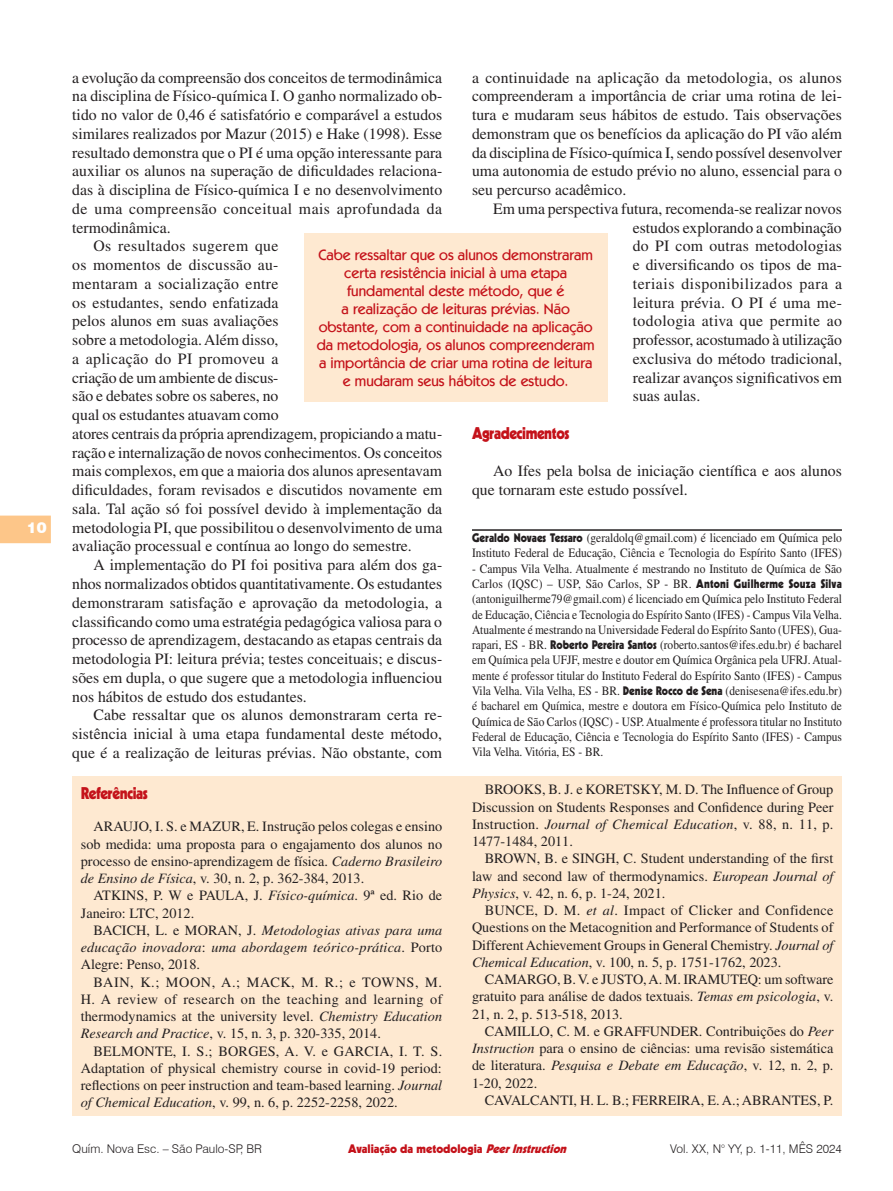
<style>
.page{position:relative;width:893px;height:1191px;background:#fff}
.page>*{position:absolute;margin:0;border:0;box-sizing:border-box;transform-origin:0 0}
.Seção{font:900 16.5px "Kabel LT Std";letter-spacing:-.03em;color:#c4121a;scale:.9 1}
.t1{font:15.75px/18.8px "Times LT Std";color:#231f20;text-align:justify}
.Olho{font:500 15px/18px "Kabel IT Cby BT";color:#c4121a;text-align:center}
.t2{font:900 15px "Swiss 721 BT";color:#fff}
.Bibliografia{font:14.25px/17.2px "Times LT Std";color:#231f20;text-align:justify}
.Bibliografia-2{font:italic 14.25px/17.2px "Times LT Std";letter-spacing:.01em;color:#231f20;text-align:justify}
.Credito_Autor{font:12.75px/15.3px "Times LT Std";color:#231f20;scale:.9 1}
.t3{font:300 12px "Swiss 721 BT";color:#231f20}
.t4{font:900 12px "Kabel LT Std";color:#c4121a}
.s1{font-family:"Kabel LT Std";font-weight:900;font-size:12px}
.s2{font-style:italic}
.s3{font-style:normal}
</style>
<div class="page">
<svg style="left:0;top:515px;width:51px;height:28px"></svg>
<hr style="left:472px;top:529px;width:370px;height:2px;background:#231f20">
<div style="left:304px;top:233px;width:303px;height:168px;background:#fee9d1"></div>
<div style="left:72px;top:776px;width:770px;height:340px;background:#fee9d1"></div>
<p class="t2" style="left:27px;top:518px;width:21px">10</p>
<p class="t1" style="left:72px;top:68px;width:371px">a evolução da compreensão dos conceitos de termodinâmica na disciplina de Físico-química I. O ganho normalizado ob&shy;tido no valor de 0,46 é satisfatório e comparável a estudos similares realizados por Mazur (2015) e Hake (1998). Esse resultado demonstra que o PI é uma opção interessante para auxiliar os alunos na superação de dificuldades relaciona&shy;das à disciplina de Físico-química I e no desenvolvimento de uma compreensão conceitual mais aprofundada da termodinâmica.</p>
<p class="t1" style="left:72px;top:237px;width:372px;text-align:left;text-indent:21px">Os resultados sugerem que<br>os momentos de discussão au-<br>mentaram a socialização entre<br>os estudantes, sendo enfatizada<br>pelos alunos em suas avaliações<br>sobre a metodologia. Além disso,<br>a aplicação do PI promoveu a<br>criação de um ambiente de discus-<br>são e debates sobre os saberes, no<br>qual os estudantes atuavam como<br>atores centrais da própria aprendizagem, propiciando a matu&shy;ração e internalização de novos conhecimentos. Os conceitos mais complexos, em que a maioria dos alunos apresentavam dificuldades, foram revisados e discutidos novamente em sala. Tal ação só foi possível devido à implementação da metodologia PI, que possibilitou o desenvolvimento de uma avaliação processual e contínua ao longo do semestre.</p>
<p class="t1" style="left:72px;top:555px;width:371px;text-indent:21px">A implementação do PI foi positiva para além dos ga&shy;nhos normalizados obtidos quantitativamente. Os estudantes demonstraram satisfação e aprovação da metodologia, a classificando como uma estratégia pedagógica valiosa para o processo de aprendizagem, destacando as etapas centrais da metodologia PI: leitura prévia; testes conceituais; e discus&shy;sões em dupla, o que sugere que a metodologia influenciou nos hábitos de estudo dos estudantes.</p>
<p class="t1" style="left:72px;top:705px;width:371px;text-indent:21px">Cabe ressaltar que os alunos demonstraram certa re&shy;sistência inicial à uma etapa fundamental deste método, que é a realização de leituras prévias. Não obstante, com</p>
<p class="t1" style="left:472px;top:68px;width:371px">a continuidade na aplicação da metodologia, os alunos compreenderam a importância de criar uma rotina de lei&shy;tura e mudaram seus hábitos de estudo. Tais observações demonstram que os benefícios da aplicação do PI vão além da disciplina de Físico-química I, sendo possível desenvolver uma autonomia de estudo prévio no aluno, essencial para o seu percurso acadêmico.</p>
<p class="t1" style="left:633px;top:199px;width:211px;text-indent:-140px">Em uma perspectiva futura, recomenda-se realizar novos estudos explorando a combinação do PI com outras metodologias e diversificando os tipos de ma&shy;teriais disponibilizados para a leitura prévia. O PI é uma me&shy;todologia ativa que permite ao professor, acostumado à utilização exclusiva do método tradicional, realizar avanços significativos em suas aulas.</p>
<p class="Seção" style="left:472px;top:422px;width:110px">Agradecimentos</p>
<p class="t1" style="left:472px;top:462px;width:371px;text-indent:21px">Ao Ifes pela bolsa de iniciação científica e aos alunos que tornaram este estudo possível.</p>
<p class="Credito_Autor" style="left:472px;top:530px;width:413px"><span class="s1">Geraldo Novaes Tessaro</span> (geraldolq@gmail.com) é licenciado em Química pelo<br>Instituto Federal de Educação, Ciência e Tecnologia do Espírito Santo (IFES)</p>
<p class="Credito_Autor" style="left:472px;top:560px;width:413px;text-align:justify">- Campus Vila Velha. Atualmente é mestrando no Instituto de Química de São Carlos (IQSC) – USP, São Carlos, SP - BR. <span class="s1">Antoni Guilherme Souza Silva </span>(antoniguilherme79@gmail.com) é licenciado em Química pelo Instituto Federal de Educação, Ciência e Tecnologia do Espírito Santo (IFES) - Campus Vila Velha.<br>Atualmente é mestrando na Universidade Federal do Espírito Santo (UFES), Gua&shy;rapari, ES - BR. <span class="s1">Roberto Pereira Santos</span> (roberto.santos@ifes.edu.br) é bacharel em Química pela UFJF, mestre e doutor em Química Orgânica pela UFRJ. Atual&shy;mente é professor titular do Instituto Federal do Espírito Santo (IFES) - Campus Vila Velha. Vila Velha, ES - BR. <span class="s1">Denise Rocco de Sena</span> (denisesena@ifes.edu.br) é bacharel em Química, mestre e doutora em Físico-Química pelo Instituto de Química de São Carlos (IQSC) - USP. Atualmente é professora titular no Instituto Federal de Educação, Ciência e Tecnologia do Espírito Santo (IFES) - Campus Vila Velha. Vitória, ES - BR.</p>
<p class="Olho" style="left:317px;top:245px;width:279px">Cabe ressaltar que os alunos demonstraram certa resistência inicial à uma etapa fundamental deste método, que é<br>a realização de leituras prévias. Não obstante, com a continuidade na aplicação da metodologia, os alunos compreenderam a importância de criar uma rotina de leitura e mudaram seus hábitos de estudo.</p>
<p class="Seção" style="left:81px;top:782px;width:76px">Referências</p>
<p class="Bibliografia" style="left:81px;top:818px;width:363px;text-indent:13px">ARAUJO, I. S. e MAZUR, E. Instrução pelos colegas e ensino sob medida: uma proposta para o engajamento dos alunos no processo de ensino-aprendizagem de física. <span class="s2">Caderno Brasileiro de Ensino de Física</span>, v. 30, n. 2, p. 362-384, 2013.</p>
<p class="Bibliografia" style="left:81px;top:887px;width:363px;text-indent:13px">ATKINS, P. W e PAULA, J. <span class="s2">Físico-química</span>. 9ª ed. Rio de<br>Janeiro: LTC, 2012.</p>
<p class="Bibliografia-2" style="left:81px;top:921px;width:363px;text-indent:13px"><span class="s3">BACICH, L. e MORAN, J.</span> Metodologias ativas para uma educação inovadora<span class="s3">:</span> uma abordagem teórico-prática<span class="s3">. Porto Alegre: Penso, 2018.</span></p>
<p class="Bibliografia" style="left:81px;top:973px;width:363px;text-indent:13px">BAIN, K.; MOON, A.; MACK, M. R.; e TOWNS, M.<br>H. A review of research on the teaching and learning of thermodynamics at the university level. <span class="s2">Chemistry Education Research and Practice</span>, v. 15, n. 3, p. 320-335, 2014.</p>
<p class="Bibliografia" style="left:81px;top:1042px;width:363px;text-indent:13px">BELMONTE, I. S.; BORGES, A. V. e GARCIA, I. T. S.<br>Adaptation of physical chemistry course in covid-19 period: reflections on peer instruction and team-based learning. <span class="s2">Journal of Chemical Education</span>, v. 99, n. 6, p. 2252-2258, 2022.</p>
<p class="Bibliografia" style="left:472px;top:781px;width:363px;text-indent:13px">BROOKS, B. J. e KORETSKY, M. D. The Influence of Group Discussion on Students Responses and Confidence during Peer Instruction. <span class="s2">Journal of Chemical Education</span>, v. 88, n. 11, p.<br>1477-1484, 2011.</p>
<p class="Bibliografia" style="left:472px;top:850px;width:363px;text-indent:13px">BROWN, B. e SINGH, C. Student understanding of the first law and second law of thermodynamics. <span class="s2">European Journal of Physics</span>, v. 42, n. 6, p. 1-24, 2021.</p>
<p class="Bibliografia" style="left:472px;top:901px;width:363px;text-indent:13px">BUNCE, D. M. <span class="s2">et al</span>. Impact of Clicker and Confidence Questions on the Metacognition and Performance of Students of Different Achievement Groups in General Chemistry. <span class="s2">Journal of Chemical Education</span>, v. 100, n. 5, p. 1751-1762, 2023.</p>
<p class="Bibliografia" style="left:472px;top:970px;width:363px;text-indent:13px">CAMARGO, B. V. e JUSTO, A. M. IRAMUTEQ: um software gratuito para análise de dados textuais. <span class="s2">Temas em psicologia</span>, v.<br>21, n. 2, p. 513-518, 2013.</p>
<p class="Bibliografia" style="left:472px;top:1022px;width:363px;text-indent:13px">CAMILLO, C. M. e GRAFFUNDER. Contribuições do <span class="s2">Peer Instruction</span> para o ensino de ciências: uma revisão sistemática de literatura. <span class="s2">Pesquisa e Debate em Educação</span>, v. 12, n. 2, p.<br>1-20, 2022.</p>
<p class="Bibliografia" style="left:485px;top:1091px;width:350px">CAVALCANTI, H. L. B.; FERREIRA, E. A.; ABRANTES, P.</p>
<p class="t3" style="left:72px;top:1141px;width:191px">Quím. Nova Esc. – São Paulo-SP, BR</p>
<p class="t3" style="left:670px;top:1141px;width:173px">Vol. XX, N° YY, p. 1-11, MÊS 2024</p>
<p class="t4" style="left:348px;top:1141px;width:223px">Avaliação da metodologia <span class="s2">PeerInstruction</span></p>
</div>
